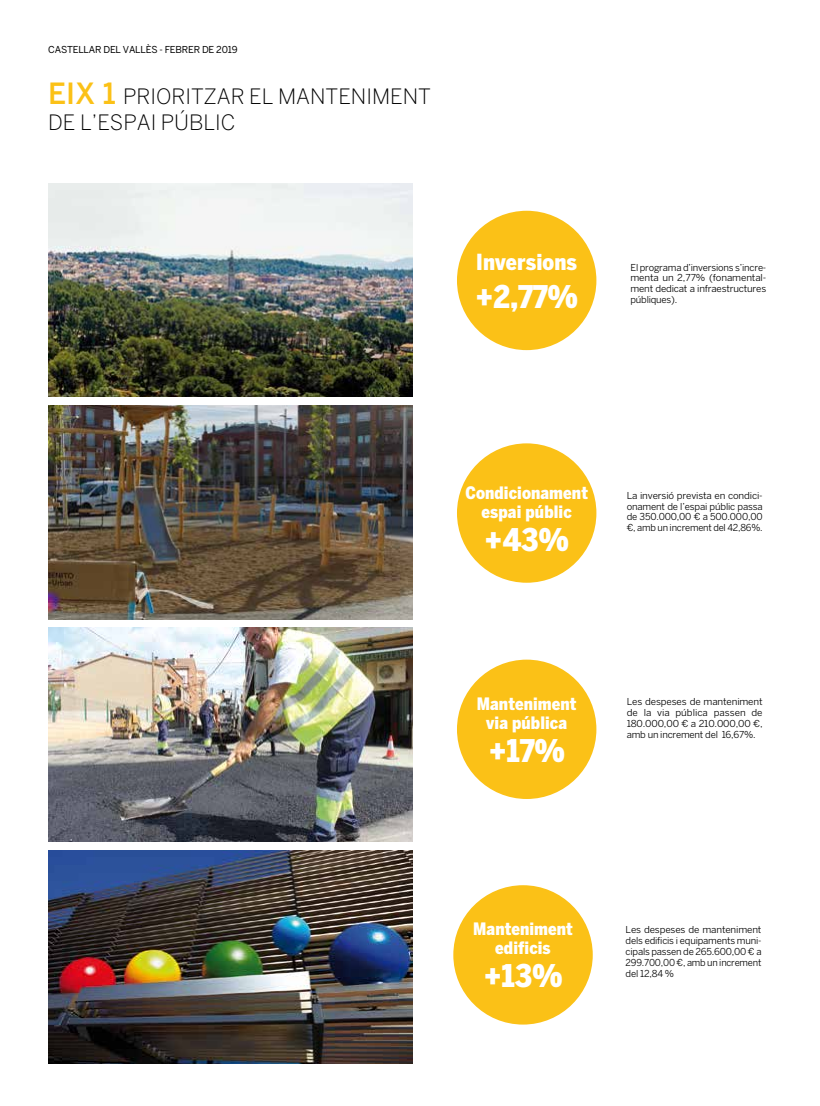
<style>
.page{position:relative;width:820px;height:1106px;background:#fff}
.page>*{position:absolute;margin:0;border:0;box-sizing:border-box;transform-origin:0 0}
.t1{font:900 condensed 31px "Benton Sans";letter-spacing:.005em;color:#fff}
.t2{font:900 condensed 22px "Benton Sans";letter-spacing:.005em;color:#fff}
.t3{font:300 21px/25.2px "Benton Sans";color:#000}
.t4{font:900 condensed 17px/19px "Benton Sans";letter-spacing:.005em;color:#fff;text-align:center}
.t5{font:9.5px/10.9px "Benton Sans";letter-spacing:-.02em;color:#000;text-align:justify}
.t6{font:9.5px "Benton Sans";letter-spacing:-.02em;color:#000}
.s1{font-weight:500;font-size:29px;color:#fbc117}
</style>
<div class="page">
<div style="left:455px;top:209px;width:142px;height:142px;background:#fbc117;border-radius:50%"></div>
<div style="left:454px;top:208px;width:145px;height:145px;border:3px solid #fff;border-radius:50%"></div>
<div style="left:455px;top:442px;width:142px;height:142px;background:#fbc117;border-radius:50%"></div>
<div style="left:454px;top:440px;width:145px;height:145px;border:3px solid #fff;border-radius:50%"></div>
<div style="left:455px;top:658px;width:142px;height:142px;background:#fbc117;border-radius:50%"></div>
<div style="left:454px;top:656px;width:145px;height:146px;border:3px solid #fff;border-radius:50%"></div>
<div style="left:451px;top:883px;width:143px;height:143px;background:#fbc117;border-radius:50%"></div>
<div style="left:450px;top:882px;width:145px;height:145px;border:3px solid #fff;border-radius:50%"></div>
<img style="left:48px;top:184px;width:364px;height:213px">
<img style="left:48px;top:406px;width:364px;height:213px">
<img style="left:48px;top:628px;width:364px;height:213px">
<img style="left:48px;top:850px;width:364px;height:213px">
<p class="t6" style="left:48px;top:44px;width:191px">CASTELLAR DEL VALLÈS - FEBRER DE 2019</p>
<h3 class="t3" style="left:48px;top:84px;width:245px"><span class="s1">EIX 1</span>PRIORITZAR EL MANTENIMENT<br>DE L’ESPAI</h3>
<h3 class="t3" style="left:161px;top:109px;width:41px">PÚBLIC</h3>
<h2 class="t2" style="left:476px;top:248px;width:102px">Inversions</h2>
<h1 class="t1" style="left:475px;top:278px;width:104px">+2,77%</h1>
<p class="t5" style="left:630px;top:261px;width:137px">El programa d’inversions s’incre&shy;menta un 2,77% (fonamental&shy;ment dedicat a infraestructures públiques).</p>
<h3 class="t4" style="left:465px;top:483px;width:124px">Condicionament espai públic</h3>
<h1 class="t1" style="left:484px;top:521px;width:86px">+43%</h1>
<p class="t5" style="left:626px;top:489px;width:137px">La inversió prevista en condici&shy;onament de l’espai públic passa de 350.000,00 € a 500.000,00 €, amb un increment del 42,86%.</p>
<h3 class="t4" style="left:476px;top:693px;width:101px">Manteniment via pública</h3>
<h1 class="t1" style="left:488px;top:732px;width:77px">+17%</h1>
<p class="t5" style="left:626px;top:696px;width:137px">Les despeses de manteniment de la via pública passen de 180.000,00 € a 210.000,00 €, amb un increment del 16,67%.</p>
<h3 class="t4" style="left:473px;top:919px;width:101px">Manteniment edificis</h3>
<h1 class="t1" style="left:483px;top:957px;width:80px">+13%</h1>
<p class="t5" style="left:625px;top:924px;width:137px">Les despeses de manteniment dels edificis i equipaments muni&shy;cipals passen de 265.600,00 € a 299.700,00 €, amb un increment del 12,84 %</p>
</div>
